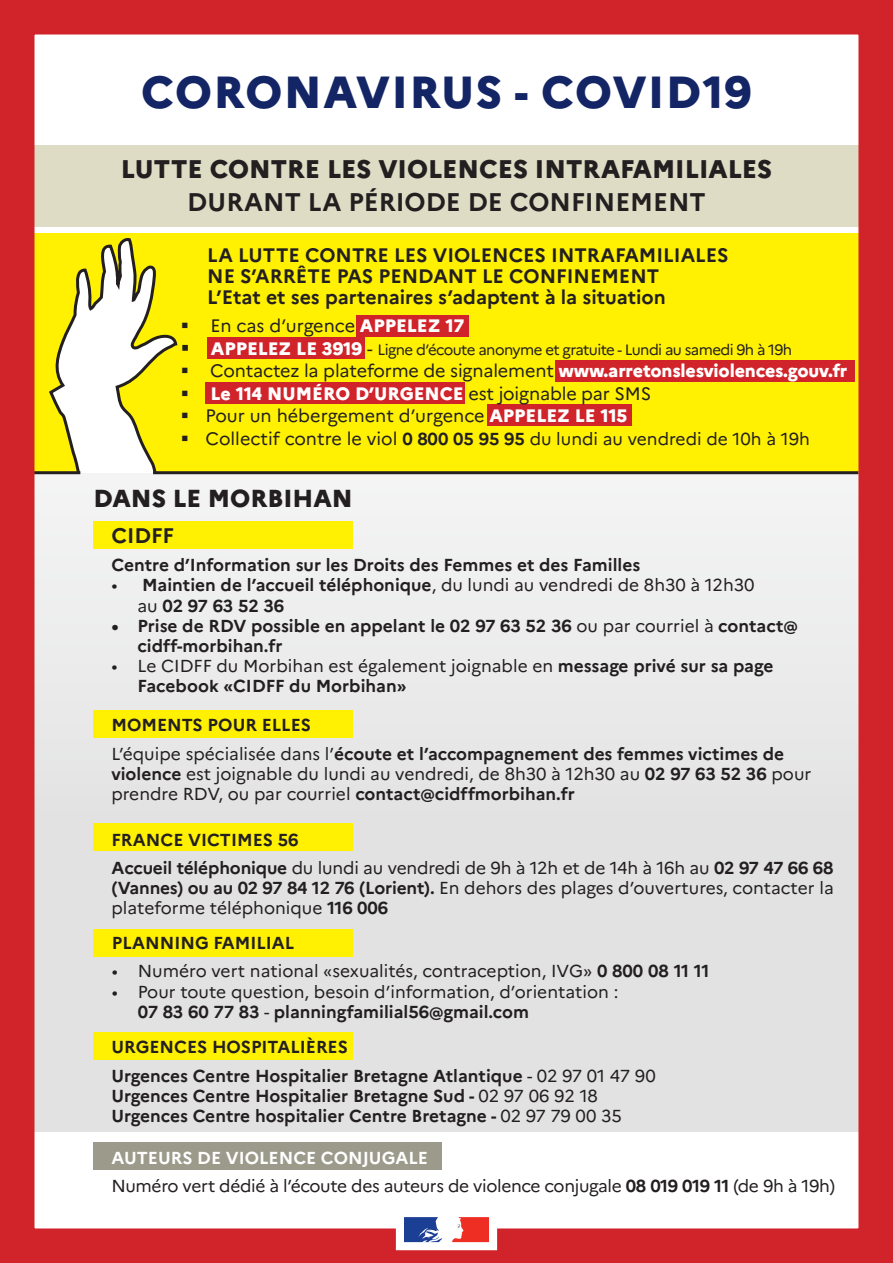
<style>
.page{position:relative;width:893px;height:1263px;background:#fff}
.page>*{position:absolute;margin:0;border:0;box-sizing:border-box;transform-origin:0 0}
.t1{font:800 44.85px "Marianne";letter-spacing:.03em;color:#132565}
.t2{font:800 25.5px "Marianne";color:#231f20}
.t3{font:700 25.5px "Marianne";color:#231f20}
.t4{font:800 24.6px "Marianne";color:#231f20}
.t5{font:700 21.15px "Marianne";color:#231f20}
.t6{font:700 19.5px/21px "Marianne";color:#231f20}
.t7{font:18px "Marianne";letter-spacing:-.01em;color:#231f20}
.t8{font:800 18px "Marianne";color:#fff}
.t9{font:17.4px/20.2px "Marianne";color:#231f20}
.t10{font:700 17.4px/20.2px "Marianne";color:#231f20}
.t11{font:17.4px "Marianne";letter-spacing:-.02em;color:#231f20}
.t12{font:700 17.4px "Marianne";color:#fff}
.t13{font:15px "Marianne";letter-spacing:-.04em;color:#231f20}
.s1{font-weight:800;color:#fff}
.s2{font-weight:800;font-size:18px;color:#fff}
.s3{font-size:18px}
.s4{font-weight:400;color:#231f20}
.s5{font-weight:700}
.s6{font-weight:400}
</style>
<div class="page">
<div style="left:0;top:272px;width:893px;height:859px;background:linear-gradient(to right,#e7e7e6,#e7e7e8)"></div>
<div style="left:0;top:233px;width:893px;height:240px;background:#fff101"></div>
<div style="left:93px;top:521px;width:260px;height:27px;background:#fff101"></div>
<div style="left:0;top:145px;width:893px;height:82px;background:#dfdcc5"></div>
<div style="left:93px;top:710px;width:260px;height:27px;background:#fff101"></div>
<div style="left:93px;top:823px;width:260px;height:28px;background:#fff101"></div>
<div style="left:93px;top:929px;width:260px;height:27px;background:#fff101"></div>
<div style="left:555px;top:360px;width:300px;height:22px;background:#d1232a"></div>
<div style="left:207px;top:337px;width:158px;height:21px;background:#d1232a"></div>
<div style="left:356px;top:315px;width:113px;height:21px;background:#d1232a"></div>
<div style="left:93px;top:1032px;width:260px;height:28px;background:#fff101"></div>
<div style="left:205px;top:382px;width:259px;height:21px;background:#d1232a"></div>
<div style="left:487px;top:404px;width:144px;height:22px;background:#d1232a"></div>
<div style="left:93px;top:1142px;width:349px;height:27px;background:#9b9a8b"></div>
<hr style="left:153px;top:471px;width:705px;height:3px;background:#231f20">
<hr style="left:33px;top:471px;width:47px;height:3px;background:#231f20">
<div style="left:0;top:0;width:893px;height:1263px;border:34px solid #d1232a"></div>
<div style="left:400px;top:1213px;width:93px;height:33px;background:#fff"></div>
<svg style="left:405px;top:1218px;width:38px;height:23px"></svg>
<svg style="left:452px;top:1218px;width:36px;height:23px"></svg>
<div style="left:396px;top:1209px;width:101px;height:41px;border:8px solid #fff"></div>
<svg style="left:47px;top:238px;width:141px;height:235px"></svg>
<p class="t1" style="left:141px;top:65px;width:612px">CORONAVIRUS - COVID19</p>
<p class="t2" style="left:121px;top:154px;width:653px">LUTTE CONTRE LES VIOLENCES INTRAFAMILIALES</p>
<p class="t3" style="left:187px;top:187px;width:520px">DURANT LA PÉRIODE DE CONFINEMENT</p>
<p class="t6" style="left:207px;top:245px;width:523px">LA LUTTE CONTRE LES VIOLENCES INTRAFAMILIALES</p>
<p class="t6" style="left:207px;top:266px;width:460px">NE S’ARRÊTE PAS PENDANT LE CONFINEMENT<br>L’Etat et ses partenaires s’adaptent à la situation</p>
<p class="t7" style="left:210px;top:315px;width:255px">En cas d’urgence <span class="s1">APPELEZ 17</span></p>
<p class="t13" style="left:211px;top:340px;width:583px"><span class="s2">APPELEZ LE 3919</span> <span class="s3">-</span> Ligne d’écoute anonyme et gratuite - Lundi au samedi 9h à 19h</p>
<p class="t7" style="left:210px;top:360px;width:639px">Contactez la plateforme de signalement <span class="s1">www.arretonslesviolences.gouv.fr</span></p>
<p class="t8" style="left:210px;top:382px;width:442px">Le 114 NUMÉRO D’URGENCE <span class="s4">est joignable par SMS</span></p>
<p class="t7" style="left:206px;top:405px;width:423px">Pour un hébergement d’urgence <span class="s1">APPELEZ LE 115</span></p>
<p class="t9" style="left:206px;top:428px;width:606px"><span class="s3">Collectif contre le viol</span> <span class="s5">0 800 05 95 95</span> du lundi au vendredi de 10h à 19h</p>
<p class="t4" style="left:93px;top:483px;width:261px">DANS LE MORBIHAN</p>
<p class="t5" style="left:111px;top:522px;width:64px">CIDFF</p>
<p class="t10" style="left:111px;top:555px;width:530px">Centre d’Information sur les Droits des Femmes et des Familles</p>
<p class="t10" style="left:137px;top:575px;width:618px;text-indent:-26px"><span class="s6">•</span> Maintien de l’accueil téléphonique<span class="s6">, du lundi au vendredi de 8h30 à 12h30 au</span> 02 97 63 52 36</p>
<p class="t10" style="left:137px;top:615px;width:662px;text-indent:-26px">• Prise de RDV possible en appelant le 02 97 63 52 36 <span class="s6">ou par courriel à</span> contact@ cidff-morbihan.fr</p>
<p class="t10" style="left:137px;top:656px;width:637px;text-indent:-26px"><span class="s6">• Le CIDFF du Morbihan est également joignable en</span> message privé sur sa page<br>Facebook «CIDFF du Morbihan»</p>
<p class="t10" style="left:111px;top:715px;width:201px">MOMENTS POUR ELLES</p>
<p class="t9" style="left:111px;top:743px;width:701px">L’équipe spécialisée dans l’<span class="s5">écoute et l’accompagnement des femmes victimes de violence</span> est joignable du lundi au vendredi, de 8h30 à 12h30 au <span class="s5">02 97 63 52 36</span> pour prendre RDV, ou par courriel <span class="s5">contact@cidffmorbihan.fr</span></p>
<p class="t10" style="left:111px;top:829px;width:189px">FRANCE VICTIMES 56</p>
<p class="t9" style="left:111px;top:858px;width:724px;text-align:justify"><span class="s5">Accueil téléphonique</span> du lundi au vendredi de 9h à 12h et de 14h à 16h au <span class="s5">02 97 47 66 68 (Vannes) ou au 02 97 84 12 76 (Lorient).</span> En dehors des plages d’ouvertures, contacter la plateforme téléphonique <span class="s5">116 006</span></p>
<p class="t10" style="left:112px;top:933px;width:184px">PLANNING FAMILIAL</p>
<p class="t9" style="left:112px;top:961px;width:599px">• Numéro vert national «sexualités, contraception, IVG» <span class="s5">0 800 08 11 11</span></p>
<p class="t9" style="left:138px;top:981px;width:482px;text-indent:-26px">• Pour toute question, besoin d’information, d’orientation :<br><span class="s5">07 83 60 77 83</span> - <span class="s5">planningfamilial56@gmail.com</span></p>
<p class="t10" style="left:111px;top:1036px;width:238px">URGENCES HOSPITALIÈRES</p>
<p class="t10" style="left:111px;top:1065px;width:546px">Urgences Centre Hospitalier Bretagne Atlantique <span class="s6">- 02 97 01 47 90</span></p>
<p class="t10" style="left:111px;top:1085px;width:488px">Urgences Centre Hospitalier Bretagne Sud - <span class="s6">02 97 06 92 18</span></p>
<p class="t10" style="left:111px;top:1106px;width:512px">Urgences Centre hospitalier Centre Bretagne - <span class="s6">02 97 79 00 35</span></p>
<p class="t12" style="left:111px;top:1147px;width:318px">AUTEURS DE VIOLENCE CONJUGALE</p>
<p class="t11" style="left:111px;top:1175px;width:725px">Numéro vert dédié à l’écoute des auteurs de violence conjugale <span class="s5">08 019 019 11</span> (de 9h à 19h)</p>
</div>
